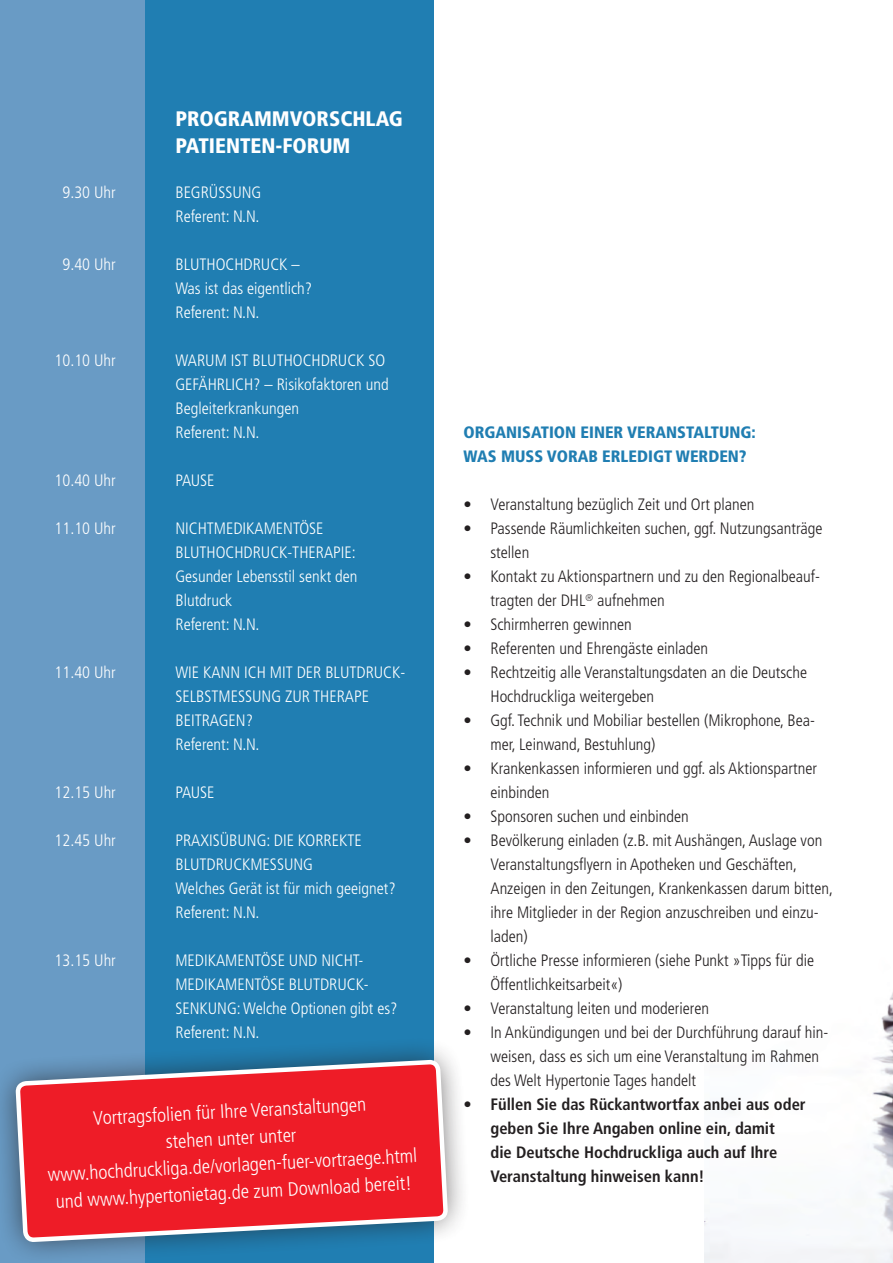
<style>
.page{position:relative;width:893px;height:1263px;background:#fff}
.page>*{position:absolute;margin:0;border:0;box-sizing:border-box;transform-origin:0 0}
.t1{font:900 condensed 21px/27px "Frutiger LT Std";color:#fff}
.t2{font:300 condensed 19.5px/27px "Frutiger LT Std";color:#fff;text-align:center}
.t3{font:300 condensed 16.5px/24px "Frutiger LT Std";color:#231f20}
.t4{font:300 condensed 16.5px/24px "Frutiger LT Std";color:#fff}
.t5{font:700 condensed 16.5px/24px "Frutiger LT Std";color:#231f20}
.t6{font:900 condensed 16.5px/24px "Frutiger LT Std";color:#207eb2}
</style>
<div class="page">
<img style="left:704px;top:992px;width:189px;height:271px">
<div style="left:145px;top:0;width:289px;height:1263px;background:#207eb2"></div>
<div style="left:0;top:0;width:145px;height:1263px;background:#699bc5"></div>
<svg style="left:1px;top:1057px;width:461px;height:187px"></svg>
<svg style="left:18px;top:1047px;width:428px;height:208px;background:#c53f51"></svg>
<p class="t1" style="left:175px;top:105px;width:229px">PROGRAMMVORSCHLAG<br>PATIENTEN-FORUM</p>
<p class="t4" style="left:62px;top:181px;width:55px">9.30 Uhr</p>
<p class="t4" style="left:175px;top:181px;width:88px">BEGRÜSSUNG<br>Referent: N.N.</p>
<p class="t4" style="left:62px;top:253px;width:55px">9.40 Uhr</p>
<p class="t4" style="left:175px;top:253px;width:138px">BLUTHOCHDRUCK –<br>Was ist das eigentlich?<br>Referent: N.N.</p>
<p class="t4" style="left:55px;top:349px;width:63px">10.10 Uhr</p>
<p class="t4" style="left:175px;top:349px;width:215px">WARUM IST BLUTHOCHDRUCK SO<br>GEFÄHRLICH? – Risikofaktoren und<br>Begleiterkrankungen<br>Referent: N.N.</p>
<p class="t4" style="left:55px;top:469px;width:63px">10.40 Uhr</p>
<p class="t4" style="left:175px;top:469px;width:41px">PAUSE</p>
<p class="t4" style="left:55px;top:517px;width:63px">11.10 Uhr</p>
<p class="t4" style="left:175px;top:517px;width:184px">NICHTMEDIKAMENTÖSE<br>BLUTHOCHDRUCK-THERAPIE:<br>Gesunder Lebensstil senkt den<br>Blutdruck<br>Referent: N.N.</p>
<p class="t4" style="left:55px;top:661px;width:63px">11.40 Uhr</p>
<p class="t4" style="left:175px;top:661px;width:231px">WIE KANN ICH MIT DER BLUTDRUCK-<br>SELBSTMESSUNG ZUR THERAPE<br>BEITRAGEN?<br>Referent: N.N.</p>
<p class="t4" style="left:55px;top:781px;width:63px">12.15 Uhr</p>
<p class="t4" style="left:175px;top:781px;width:41px">PAUSE</p>
<p class="t4" style="left:55px;top:829px;width:63px">12.45 Uhr</p>
<p class="t4" style="left:175px;top:829px;width:222px">PRAXISÜBUNG: DIE KORREKTE<br>BLUTDRUCKMESSUNG<br>Welches Gerät ist für mich geeignet?<br>Referent: N.N.</p>
<p class="t4" style="left:55px;top:949px;width:63px">13.15 Uhr</p>
<p class="t4" style="left:175px;top:949px;width:224px">MEDIKAMENTÖSE UND NICHT-<br>MEDIKAMENTÖSE BLUTDRUCK-<br>SENKUNG: Welche Optionen gibt es?<br>Referent: N.N.</p>
<p class="t2" style="left:44px;top:1107px;width:371px;rotate:-3deg">Vortragsfolien für Ihre Veranstaltungen<br>stehen unter unter www.hochdruckliga.de/vorlagen-fuer-vortraege.html und www.hypertonietag.de zum Download bereit!</p>
<p class="t6" style="left:463px;top:420px;width:294px">ORGANISATION EINER VERANSTALTUNG:<br>WAS MUSS VORAB ERLEDIGT WERDEN?</p>
<p class="t3" style="left:463px;top:493px;width:292px">• Veranstaltung bezüglich Zeit und Ort planen</p>
<p class="t3" style="left:490px;top:517px;width:333px;text-indent:-27px">• Passende Räumlichkeiten suchen, ggf. Nutzungsanträge stellen</p>
<p class="t3" style="left:490px;top:565px;width:331px;text-indent:-27px">• Kontakt zu Aktionspartnern und zu den Regionalbeauf&shy;tragten der DHL<sup>®</sup> aufnehmen</p>
<p class="t3" style="left:463px;top:613px;width:170px">• Schirmherren gewinnen</p>
<p class="t3" style="left:463px;top:637px;width:246px">• Referenten und Ehrengäste einladen</p>
<p class="t3" style="left:490px;top:661px;width:318px;text-indent:-27px">• Rechtzeitig alle Veranstaltungsdaten an die Deutsche<br>Hochdruckliga weitergeben</p>
<p class="t3" style="left:490px;top:709px;width:326px;text-indent:-27px">• Ggf. Technik und Mobiliar bestellen (Mikrophone, Bea&shy;mer, Leinwand, Bestuhlung)</p>
<p class="t3" style="left:490px;top:757px;width:328px;text-indent:-27px">• Krankenkassen informieren und ggf. als Aktionspartner einbinden</p>
<p class="t3" style="left:463px;top:805px;width:227px">• Sponsoren suchen und einbinden</p>
<p class="t3" style="left:490px;top:829px;width:344px;text-indent:-27px">• Bevölkerung einladen (z.B. mit Aushängen, Auslage von Veranstaltungsflyern in Apotheken und Geschäften, Anzeigen in den Zeitungen, Krankenkassen darum bitten, ihre Mitglieder in der Region anzuschreiben und einzu&shy;laden)</p>
<p class="t3" style="left:490px;top:949px;width:325px;text-indent:-27px">• Örtliche Presse informieren (siehe Punkt »Tipps für die<br>Öffentlichkeitsarbeit«)</p>
<p class="t3" style="left:463px;top:997px;width:247px">• Veranstaltung leiten und moderieren</p>
<p class="t3" style="left:490px;top:1021px;width:339px;text-indent:-27px">• In Ankündigungen und bei der Durchführung darauf hin&shy;weisen, dass es sich um eine Veranstaltung im Rahmen des Welt Hypertonie Tages handelt</p>
<p class="t5" style="left:490px;top:1092px;width:317px;text-indent:-27px">• Füllen Sie das Rückantwortfax anbei aus oder geben Sie Ihre Angaben online ein, damit<br>die Deutsche Hochdruckliga auch auf Ihre Veranstaltung hinweisen kann!</p>
</div>
